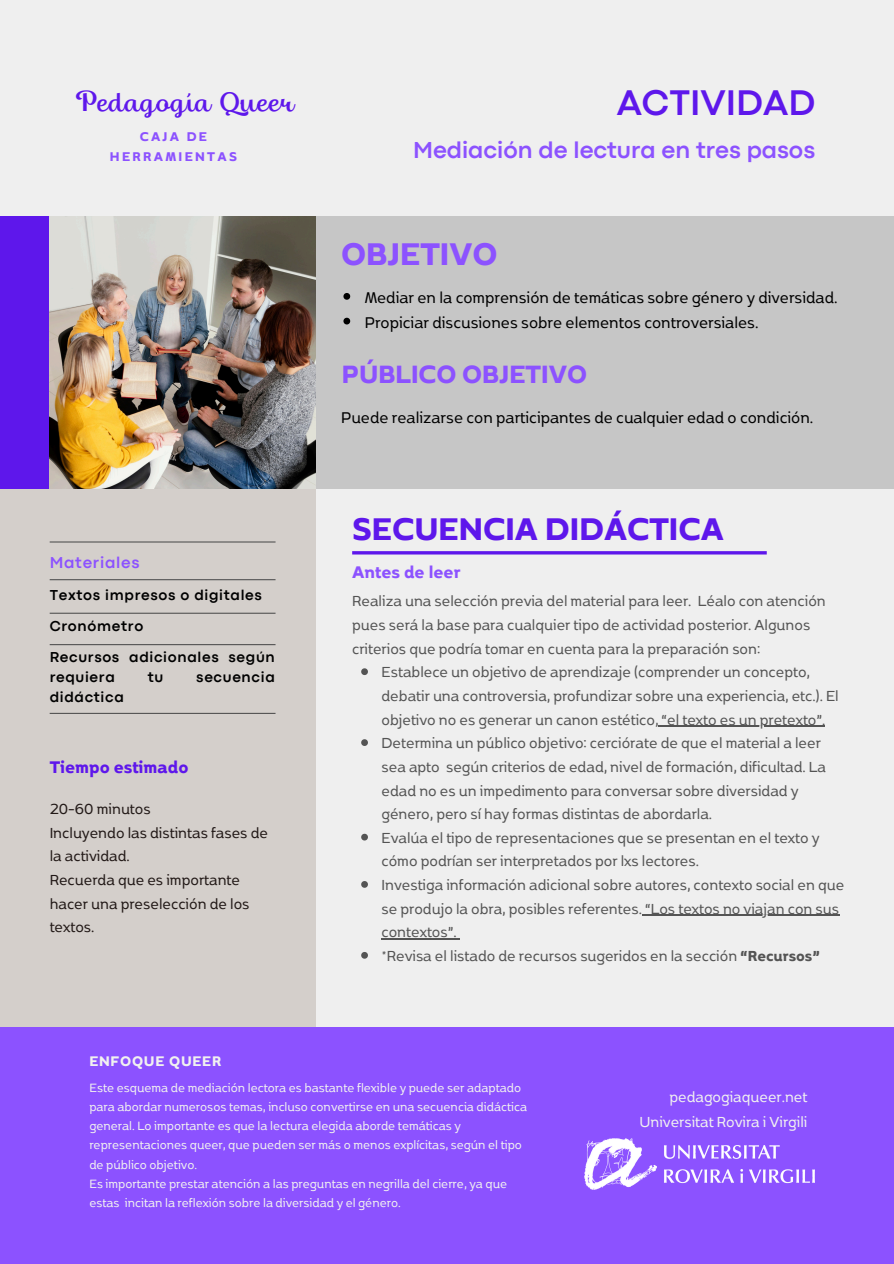
<style>
.page{position:relative;width:894px;height:1264px;background:#fff}
.page>*{position:absolute;margin:0;border:0;box-sizing:border-box;transform-origin:0 0}
.t1{font:700 37.2px "Boriboon";color:#5e17eb}
.t2{font:700 37.2px "Codec Pro";color:#5e17eb}
.t3{font:700 37.2px "Boriboon";color:#8c52ff}
.t4{font:700 29.7px "Boriboon";color:#8c52ff}
.t5{font:26.25px "Thephir";color:#5e17eb}
.t6{font:700 24.15px "Codec Pro";color:#8c52ff}
.t7{font:700 19.95px "Boriboon";color:#5e17eb}
.t8{font:700 19.95px "Boriboon";color:#8c52ff}
.t9{font:18.45px "Boriboon";color:#000}
.t10{font:17.25px/23.7px "Boriboon";color:#545454}
.t11{font:17.25px/23.7px "Boriboon";color:#221917}
.t12{font:17.25px "Boriboon";color:#f1f1f0}
.t13{font:700 16.5px "Boriboon";letter-spacing:.045em;color:#f1f1f0}
.t14{font:700 16.5px "Codec Pro";letter-spacing:.045em;color:#8c52ff}
.t15{font:700 15px/20.2px "Codec Pro";letter-spacing:.045em;color:#000}
.t16{font:700 15px/20.2px "Boriboon";letter-spacing:.155em;color:#8c52ff;text-align:center}
.t17{font:14.25px/19.2px "Boriboon";color:#f1f1f0}
.s1{font-weight:700}
</style>
<div class="page">
<div style="left:0;top:0;width:893px;height:1263px;background:#efefef"></div>
<div style="left:0;top:419px;width:316px;height:639px;background:#d4cfcb"></div>
<div style="left:0;top:1026px;width:893px;height:237px;background:#8c52ff"></div>
<div style="left:50px;top:216px;width:843px;height:272px;background:#c6c6c6"></div>
<div style="left:0;top:216px;width:50px;height:272px;background:#5e17eb"></div>
<hr style="left:50px;top:541px;width:225px;height:1px;background:#545454">
<hr style="left:352px;top:551px;width:414px;height:3px;background:#5e17eb">
<hr style="left:50px;top:579px;width:225px;height:1px;background:#545454">
<hr style="left:50px;top:612px;width:225px;height:2px;background:#545454">
<hr style="left:50px;top:644px;width:225px;height:1px;background:#545454">
<hr style="left:50px;top:712px;width:225px;height:2px;background:#545454">
<img style="left:50px;top:216px;width:265px;height:272px">
<img style="left:584px;top:1138px;width:230px;height:51px">
<svg style="left:343px;top:293px;width:7px;height:7px"></svg>
<svg style="left:343px;top:318px;width:7px;height:6px"></svg>
<svg style="left:361px;top:668px;width:7px;height:7px"></svg>
<hr style="left:658px;top:725px;width:167px;height:1px;background:#545454">
<svg style="left:361px;top:739px;width:7px;height:7px"></svg>
<svg style="left:361px;top:833px;width:7px;height:7px"></svg>
<svg style="left:361px;top:881px;width:7px;height:6px"></svg>
<hr style="left:641px;top:914px;width:197px;height:1px;background:#545454">
<hr style="left:381px;top:938px;width:75px;height:1px;background:#545454">
<svg style="left:361px;top:952px;width:7px;height:6px"></svg>
<h5 class="t5" style="left:75px;top:93px;width:221px">Pedagogía Queer</h5>
<p class="t16" style="left:110px;top:125px;width:128px">CAJA DE<br>HERRAMIENTAS</p>
<p class="t14" style="left:50px;top:556px;width:91px">Materiales</p>
<p class="t15" style="left:50px;top:586px;width:213px">Textos impresos o digitales</p>
<p class="t15" style="left:50px;top:617px;width:95px">Cronómetro</p>
<p class="t15" style="left:50px;top:647px;width:226px">Recursos adicionales según requiera</p>
<p class="t15" style="left:148px;top:668px;width:17px">tu</p>
<p class="t15" style="left:196px;top:668px;width:80px">secuencia</p>
<p class="t15" style="left:50px;top:688px;width:76px">didáctica</p>
<p class="t7" style="left:50px;top:754px;width:140px">Tiempo estimado</p>
<p class="t11" style="left:50px;top:796px;width:102px">20-60 minutos</p>
<p class="t11" style="left:50px;top:819px;width:220px">Incluyendo las distintas fases de la actividad.</p>
<h5 class="t11" style="left:50px;top:867px;width:201px">Recuerda que es importante hacer una preselección de los textos.</h5>
<p class="t13" style="left:89px;top:1050px;width:133px">ENFOQUE QUEER</p>
<p class="t2" style="left:616px;top:90px;width:200px">ACTIVIDAD</p>
<p class="t6" style="left:413px;top:142px;width:403px">Mediación de lectura en tres pasos</p>
<p class="t3" style="left:341px;top:230px;width:158px">OBJETIVO</p>
<h3 class="t9" style="left:364px;top:286px;width:474px">Mediar en la comprensión de temáticas sobre género y diversidad.</h3>
<h1 class="t9" style="left:364px;top:311px;width:395px">Propiciar discusiones sobre elementos controversiales.</h1>
<p class="t4" style="left:342px;top:355px;width:247px">PÚBLICO OBJETIVO</p>
<p class="t9" style="left:341px;top:405px;width:473px">Puede realizarse con participantes de cualquier edad o condición.</p>
<p class="t1" style="left:352px;top:505px;width:373px">SECUENCIA DIDÁCTICA</p>
<p class="t8" style="left:352px;top:559px;width:110px">Antes de leer</p>
<p class="t10" style="left:352px;top:588px;width:475px">Realiza una selección previa del material para leer. Léalo con atención pues será la base para cualquier tipo de actividad posterior. Algunos criterios que podría tomar en cuenta para la preparación son:</p>
<p class="t10" style="left:381px;top:659px;width:458px">Establece un objetivo de aprendizaje (comprender un concepto, debatir una controversia, profundizar sobre una experiencia, etc.). El objetivo no es generar un canon estético, “el texto es un pretexto”.</p>
<h2 class="t10" style="left:381px;top:730px;width:446px">Determina un público objetivo: cerciórate de que el material a leer sea apto según criterios de edad, nivel de formación, dificultad. La</h2>
<h6 class="t10" style="left:381px;top:777px;width:439px">edad no es un impedimento para conversar sobre diversidad y género, pero sí hay formas distintas de abordarla.<br>Evalúa el tipo de representaciones que se presentan en el texto y cómo podrían ser interpretados por lxs lectores.</h6>
<p class="t10" style="left:381px;top:872px;width:464px">Investiga información adicional sobre autores, contexto social en que se produjo la obra, posibles referentes. “Los textos no viajan con sus</p>
<p class="t10" style="left:381px;top:919px;width:439px">contextos”.<br>*Revisa el listado de recursos sugeridos en la sección <span class="s1">“Recursos”</span></p>
<p class="t17" style="left:89px;top:1077px;width:439px">Este esquema de mediación lectora es bastante flexible y puede ser adaptado para abordar numerosos temas, incluso convertirse en una secuencia didáctica general. Lo importante es que la lectura elegida aborde temáticas y representaciones queer, que pueden ser más o menos explícitas, según el tipo de público objetivo.</p>
<h1 class="t17" style="left:89px;top:1173px;width:419px">Es importante prestar atención a las preguntas en negrilla del cierre, ya que estas incitan la reflexión sobre la diversidad y el género.</h1>
<p class="t12" style="left:669px;top:1086px;width:139px">pedagogiaqueer.net</p>
<h1 class="t12" style="left:639px;top:1111px;width:169px">Universitat Rovira i Virgili</h1>
</div>
